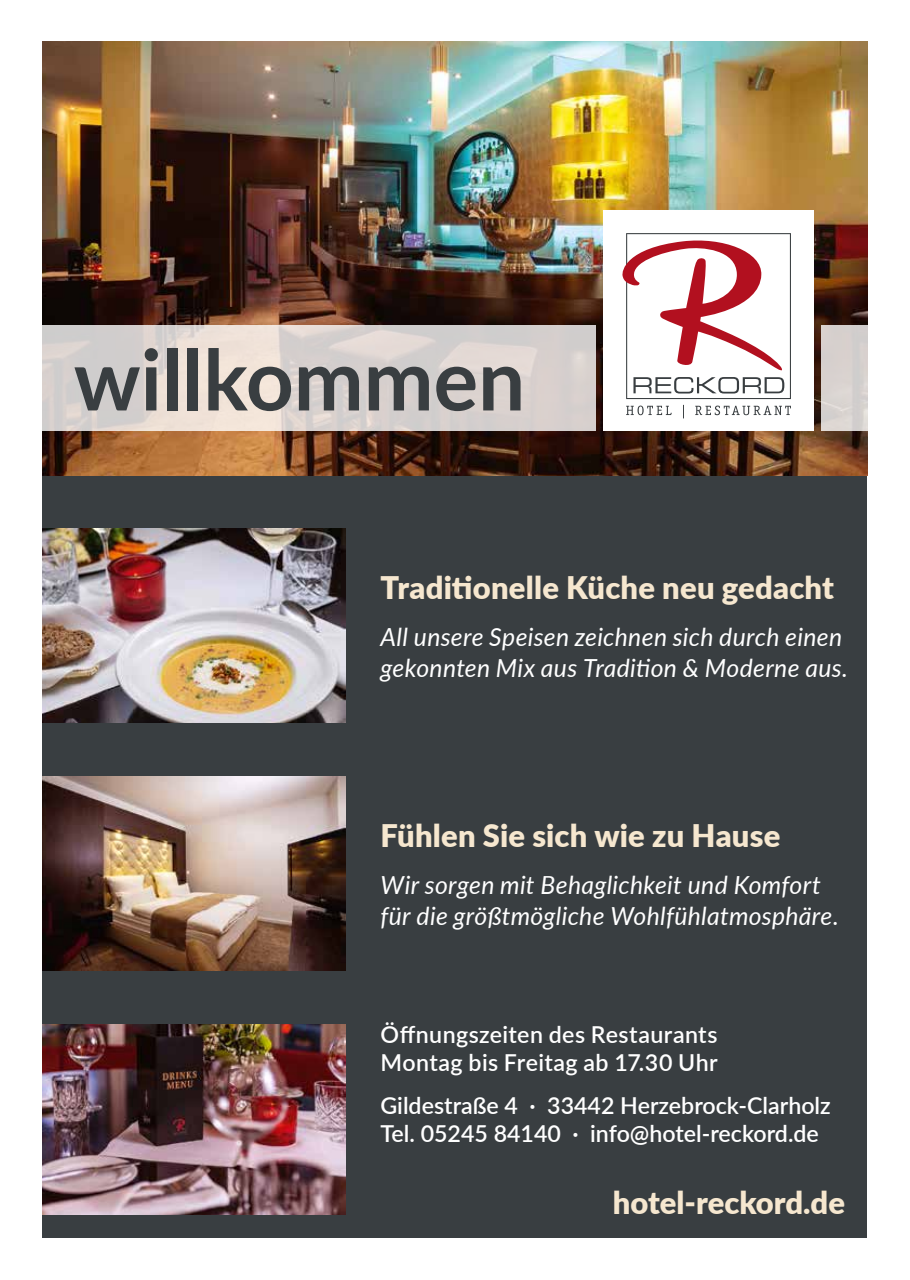
<style>
.page{position:relative;width:910px;height:1280px;background:#fff}
.page>*{position:absolute;margin:0;border:0;box-sizing:border-box;transform-origin:0 0}
.t1{font:700 84px "Lato";color:#393e41}
.t2{font:900 31.2px "Lato";letter-spacing:.005em;color:#f6e7cf}
.t3{font:italic 24.9px/31.2px "Lato";letter-spacing:.015em;color:#fff}
.t4{font:600 23.4px/28px "Lato";color:#fff}
.t5{font:600 23.4px/28px "Lato";letter-spacing:.02em;color:#fff}
</style>
<div class="page">
<div style="left:43px;top:475px;width:824px;height:762px;background:#393e41"></div>
<img style="left:43px;top:1024px;width:302px;height:190px">
<img style="left:43px;top:41px;width:824px;height:434px">
<svg style="left:43px;top:325px;width:553px;height:106px;background:#dcd4d0"></svg>
<div style="left:821px;top:325px;width:46px;height:106px;background:#d7d0ce"></div>
<div style="left:603px;top:210px;width:210px;height:221px;background:#fff"></div>
<img style="left:43px;top:776px;width:302px;height:194px">
<img style="left:43px;top:529px;width:302px;height:194px">
<svg style="left:622px;top:233px;width:169px;height:166px"></svg>
<svg style="left:695px;top:406px;width:96px;height:9px"></svg>
<svg style="left:683px;top:405px;width:1px;height:13px"></svg>
<svg style="left:626px;top:406px;width:46px;height:9px"></svg>
<h1 class="t1" style="left:74px;top:318px;width:453px">willkommen</h1>
<p class="t2" style="left:380px;top:564px;width:455px">Traditionelle Küche neu gedacht</p>
<p class="t3" style="left:380px;top:620px;width:469px">All unsere Speisen zeichnen sich durch einen gekonnten Mix aus Tradition &amp; Moderne aus.</p>
<p class="t2" style="left:380px;top:812px;width:401px">Fühlen Sie sich wie zu Hause</p>
<p class="t3" style="left:380px;top:868px;width:460px">Wir sorgen mit Behaglichkeit und Komfort für die größtmögliche Wohlfühlatmosphäre.</p>
<p class="t5" style="left:380px;top:1019px;width:339px">Öffnungszeiten des Restaurants<br>Montag bis Freitag ab 17.30 Uhr</p>
<p class="t4" style="left:380px;top:1091px;width:452px">Gildestraße 4 · 33442 Herzebrock-Clarholz<br>Tel. 05245 84140 · info@hotel-reckord.de</p>
<p class="t2" style="left:613px;top:1179px;width:234px">hotel-reckord.de</p>
</div>
